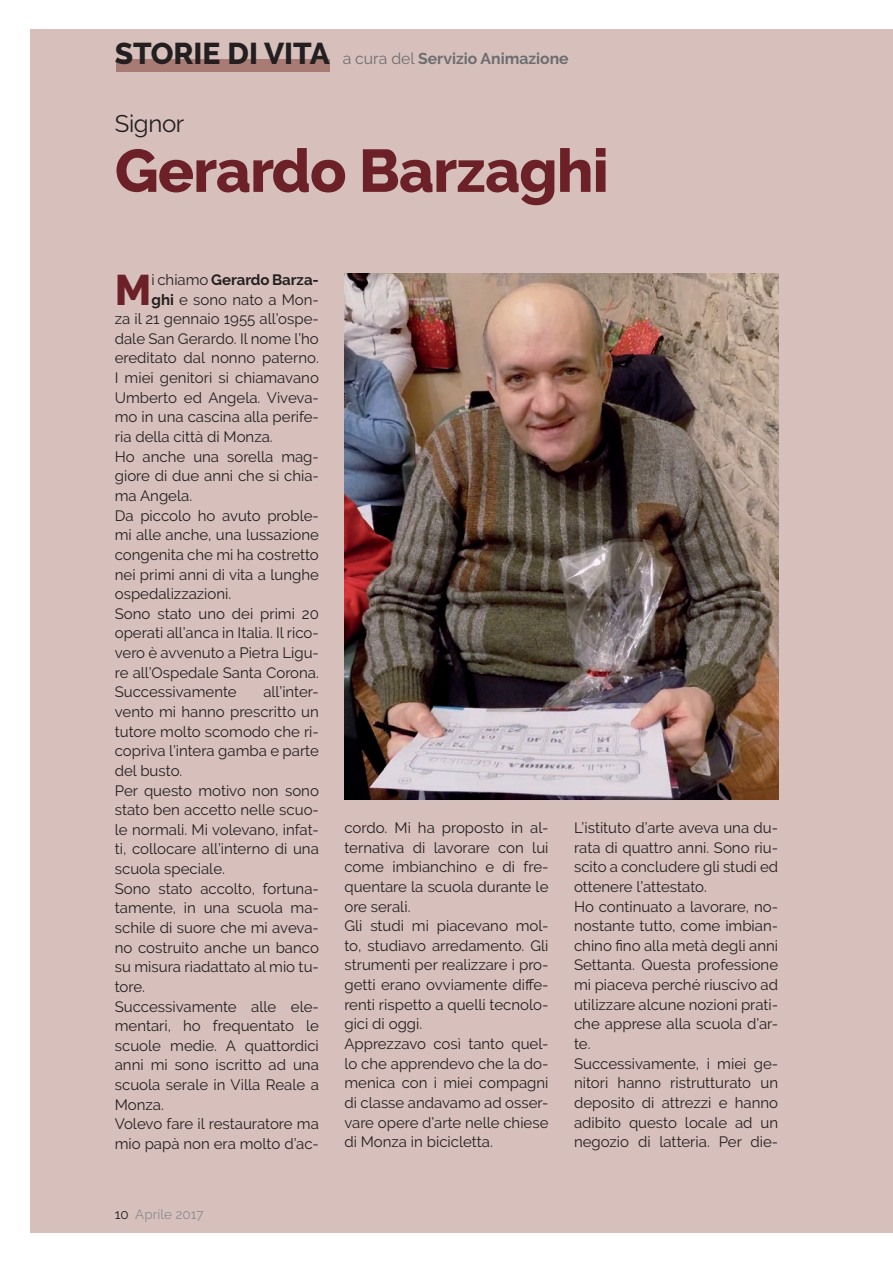
<style>
.page{position:relative;width:893px;height:1263px;background:#fff}
.page>*{position:absolute;margin:0;border:0;box-sizing:border-box;transform-origin:0 0}
.t1{font:800 60px "Raleway";letter-spacing:-.015em;color:#6c2027}
.t2{font:800 42.6px "Raleway";color:#6c2027}
.t3{font:800 30px "Raleway";color:#231f20}
.t4{font:24px "Raleway";letter-spacing:-.015em;color:#231f20}
.t5{font:700 15.75px "Raleway";color:#6c6d70}
.t6{font:15px/19.6px "Raleway";color:#231f20}
.t7{font:700 15px "Raleway";color:#231f20}
.t8{font:13.5px "Raleway";color:#8a8c8f}
.s1{font-weight:400}
.s2{font-weight:700}
.s3{color:#231f20}
</style>
<div class="page">
<div style="left:30px;top:30px;width:863px;height:1203px;background:#d7c0bb"></div>
<div style="left:117px;top:59px;width:213px;height:13px;background:#a97b75"></div>
<img style="left:344px;top:273px;width:434px;height:526px">
<h3 class="t3" style="left:115px;top:36px;width:167px">storie di vita</h3>
<p class="t5" style="left:343px;top:49px;width:228px"><span class="s1">a cura del</span> Servizio Animazione</p>
<h3 class="t4" style="left:115px;top:109px;width:71px">Signor</h3>
<h1 class="t1" style="left:115px;top:137px;width:495px">Gerardo Barzaghi</h1>
<h2 class="t2" style="left:115px;top:265px;width:38px">M</h2>
<p class="t7" style="left:151px;top:271px;width:169px"><span class="s1">i chiamo</span> Gerardo Barza-</p>
<p class="t6" style="left:151px;top:289px;width:169px"><span class="s2">ghi</span> e sono nato a Mon-</p>
<p class="t6" style="left:115px;top:309px;width:206px">za il 21 gennaio 1955 all’ospe-</p>
<p class="t6" style="left:115px;top:329px;width:206px">dale San Gerardo. Il nome l’ho</p>
<p class="t6" style="left:115px;top:348px;width:206px">ereditato dal nonno paterno.</p>
<p class="t6" style="left:115px;top:368px;width:206px">I miei genitori si chiamavano</p>
<p class="t6" style="left:115px;top:388px;width:206px">Umberto ed Angela. Viveva-</p>
<p class="t6" style="left:115px;top:407px;width:206px">mo in una cascina alla perife-</p>
<p class="t6" style="left:115px;top:427px;width:159px">ria della città di Monza.</p>
<p class="t6" style="left:115px;top:446px;width:206px">Ho anche una sorella mag-</p>
<p class="t6" style="left:115px;top:466px;width:206px">giore di due anni che si chia-</p>
<p class="t6" style="left:115px;top:486px;width:79px">ma Angela.</p>
<p class="t6" style="left:115px;top:505px;width:206px">Da piccolo ho avuto proble-</p>
<p class="t6" style="left:115px;top:525px;width:206px">mi alle anche, una lussazione</p>
<p class="t6" style="left:115px;top:545px;width:206px">congenita che mi ha costretto</p>
<p class="t6" style="left:115px;top:564px;width:206px">nei primi anni di vita a lunghe</p>
<p class="t6" style="left:115px;top:584px;width:118px">ospedalizzazioni.</p>
<p class="t6" style="left:115px;top:604px;width:206px">Sono stato uno dei primi 20</p>
<p class="t6" style="left:115px;top:623px;width:206px">operati all’anca in Italia. Il rico-</p>
<p class="t6" style="left:115px;top:643px;width:206px">vero è avvenuto a Pietra Ligu-</p>
<p class="t6" style="left:115px;top:662px;width:206px">re all’Ospedale Santa Corona.</p>
<p class="t6" style="left:115px;top:682px;width:123px">Successivamente</p>
<p class="t6" style="left:115px;top:682px;width:206px;text-indent:149px">all’inter&shy;vento mi hanno prescritto un tutore molto scomodo che ri&shy;copriva l’intera gamba e parte del busto.<br>Per questo motivo non sono stato ben accetto nelle scuo&shy;le normali. Mi volevano, infat&shy;ti, collocare all’interno di una scuola speciale.<br>Sono stato accolto, fortuna&shy;tamente, in una scuola ma&shy;schile di suore che mi aveva&shy;no costruito anche un banco su misura riadattato al mio tu&shy;tore.<br>Successivamente alle ele&shy;mentari, ho frequentato le scuole medie. A quattordici anni mi sono iscritto ad una scuola serale in Villa Reale a<br>Monza.<br>Volevo fare il restauratore ma mio papà non era molto d’ac-</p>
<p class="t8" style="left:115px;top:1207px;width:90px"><span class="s3">10</span> Aprile 2017</p>
<p class="t6" style="left:344px;top:818px;width:206px">cordo. Mi ha proposto in al&shy;ternativa di lavorare con lui come imbianchino e di fre&shy;quentare la scuola durante le ore serali.<br>Gli studi mi piacevano mol&shy;to, studiavo arredamento. Gli strumenti per realizzare i pro&shy;getti erano ovviamente diffe&shy;renti rispetto a quelli tecnolo&shy;gici di oggi.<br>Apprezzavo così tanto quel&shy;lo che apprendevo che la do&shy;menica con i miei compagni di classe andavamo ad osser&shy;vare opere d’arte nelle chiese di Monza in bicicletta.</p>
<p class="t6" style="left:574px;top:818px;width:206px">L’istituto d’arte aveva una du&shy;rata di quattro anni. Sono riu&shy;scito a concludere gli studi ed ottenere l’attestato.<br>Ho continuato a lavorare, no&shy;nostante tutto, come imbian&shy;chino fino alla metà degli anni<br>Settanta. Questa professione mi piaceva perché riuscivo ad utilizzare alcune nozioni prati&shy;che apprese alla scuola d’ar&shy;te.<br>Successivamente, i miei ge&shy;nitori hanno ristrutturato un deposito di attrezzi e hanno adibito questo locale ad un negozio di latteria. Per die-</p>
</div>
